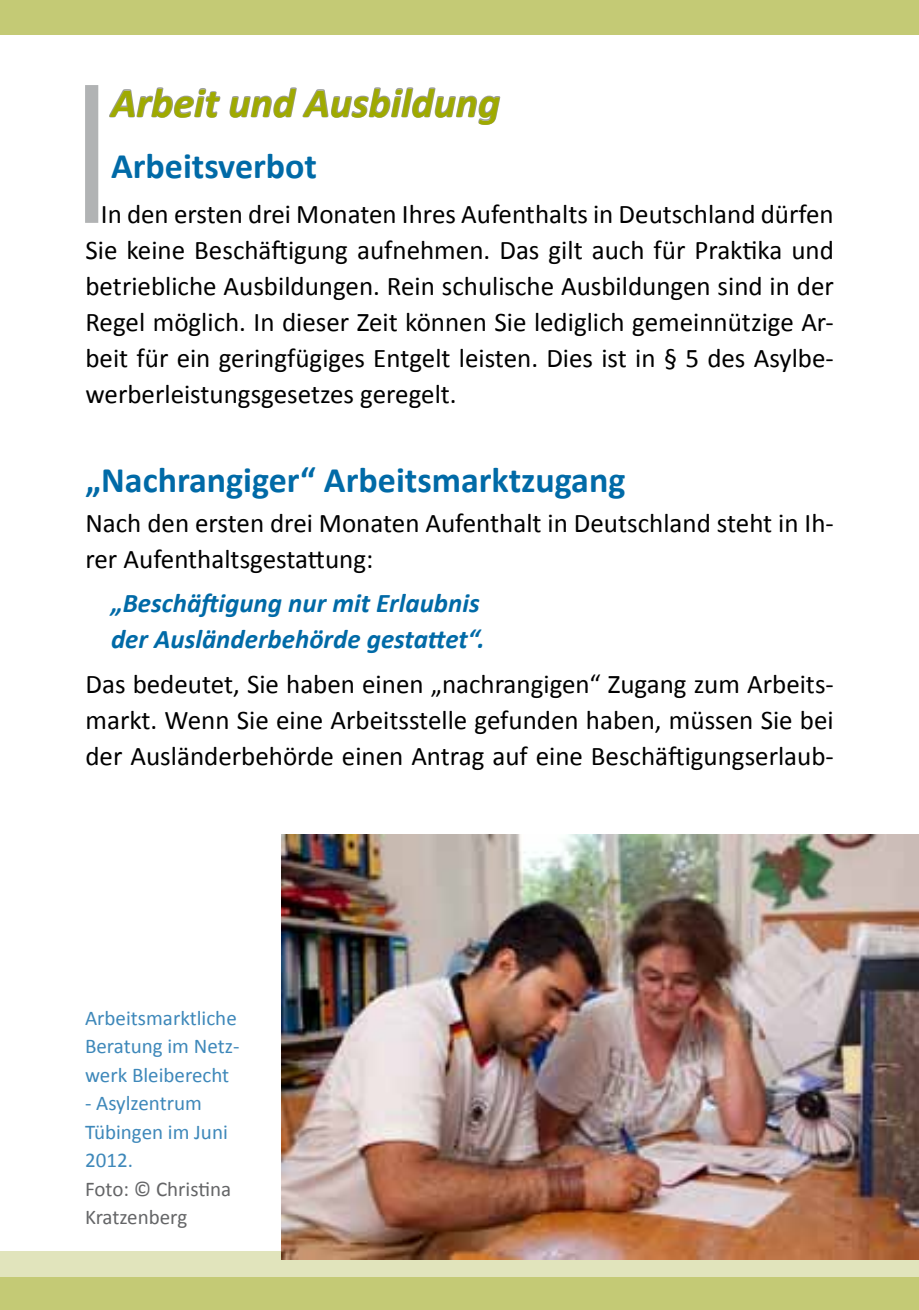
<style>
.page{position:relative;width:919px;height:1310px;background:#fff}
.page>*{position:absolute;margin:0;border:0;box-sizing:border-box;transform-origin:0 0}
.t1{font:italic 700 42px "Calibri";color:#9faa00}
.t2{font:700 36px "Calibri";color:#006aa7}
.t3{font:27px/36px "Calibri";color:#000;text-align:justify}
.t4{font:italic 700 27px/36px "Calibri";color:#006aa7}
.t5{font:21px/28.5px "Calibri";color:#3e88ba}
.t6{font:21px/28.5px "Calibri";color:#646567}
</style>
<div class="page">
<div style="left:0;top:0;width:918px;height:34px;background:#c4ca75"></div>
<div style="left:0;top:1276px;width:918px;height:34px;background:#c4ca75"></div>
<hr style="left:918px;top:1276px;width:1px;height:34px;background:#c4ca75">
<div style="left:0;top:1251px;width:918px;height:25px;background:#e1e4bc"></div>
<svg style="left:918px;top:1251px;width:1px;height:25px"></svg>
<svg style="left:109px;top:87px;width:112px;height:31px"></svg>
<svg style="left:229px;top:87px;width:272px;height:38px"></svg>
<div style="left:85px;top:85px;width:13px;height:138px;background:#b1b3b4"></div>
<img style="left:282px;top:834px;width:636px;height:425px">
<h1 class="t1" style="left:111px;top:76px;width:390px">Arbeit und Ausbildung</h1>
<h2 class="t2" style="left:111px;top:143px;width:208px">Arbeitsverbot</h2>
<p class="t3" style="left:85px;top:196px;width:749px;text-indent:15px">In den ersten drei Monaten Ihres Aufenthalts in Deutschland dürfen Sie keine Beschäftigung aufnehmen. Das gilt auch für Praktika und betriebliche Ausbildungen. Rein schulische Ausbildungen sind in der Regel möglich. In dieser Zeit können Sie lediglich gemeinnützige Ar&shy;beit für ein geringfügiges Entgelt leisten. Dies ist in § 5 des Asylbe&shy;werberleistungsgesetzes geregelt.</p>
<h2 class="t2" style="left:85px;top:457px;width:541px">„Nachrangiger“ Arbeitsmarktzugang</h2>
<p class="t3" style="left:85px;top:505px;width:749px">Nach den ersten drei Monaten Aufenthalt in Deutschland steht in Ih&shy;rer Aufenthaltsgestattung:</p>
<p class="t4" style="left:111px;top:585px;width:375px">„Beschäftigung nur mit Erlaubnis der Ausländerbehörde gestattet“.</p>
<p class="t3" style="left:85px;top:666px;width:749px">Das bedeutet, Sie haben einen „nachrangigen“ Zugang zum Arbeits&shy;markt. Wenn Sie eine Arbeitsstelle gefunden haben, müssen Sie bei der Ausländerbehörde einen Antrag auf eine Beschäftigungserlaub-</p>
<p class="t5" style="left:85px;top:1003px;width:156px">Arbeitsmarktliche<br>Beratung im Netz&shy;werk Bleiberecht</p>
<p class="t5" style="left:85px;top:1089px;width:144px">- Asylzentrum<br>Tübingen im Juni<br>2012.</p>
<p class="t6" style="left:85px;top:1174px;width:148px">Foto: © Christina<br>Kratzenberg</p>
</div>
